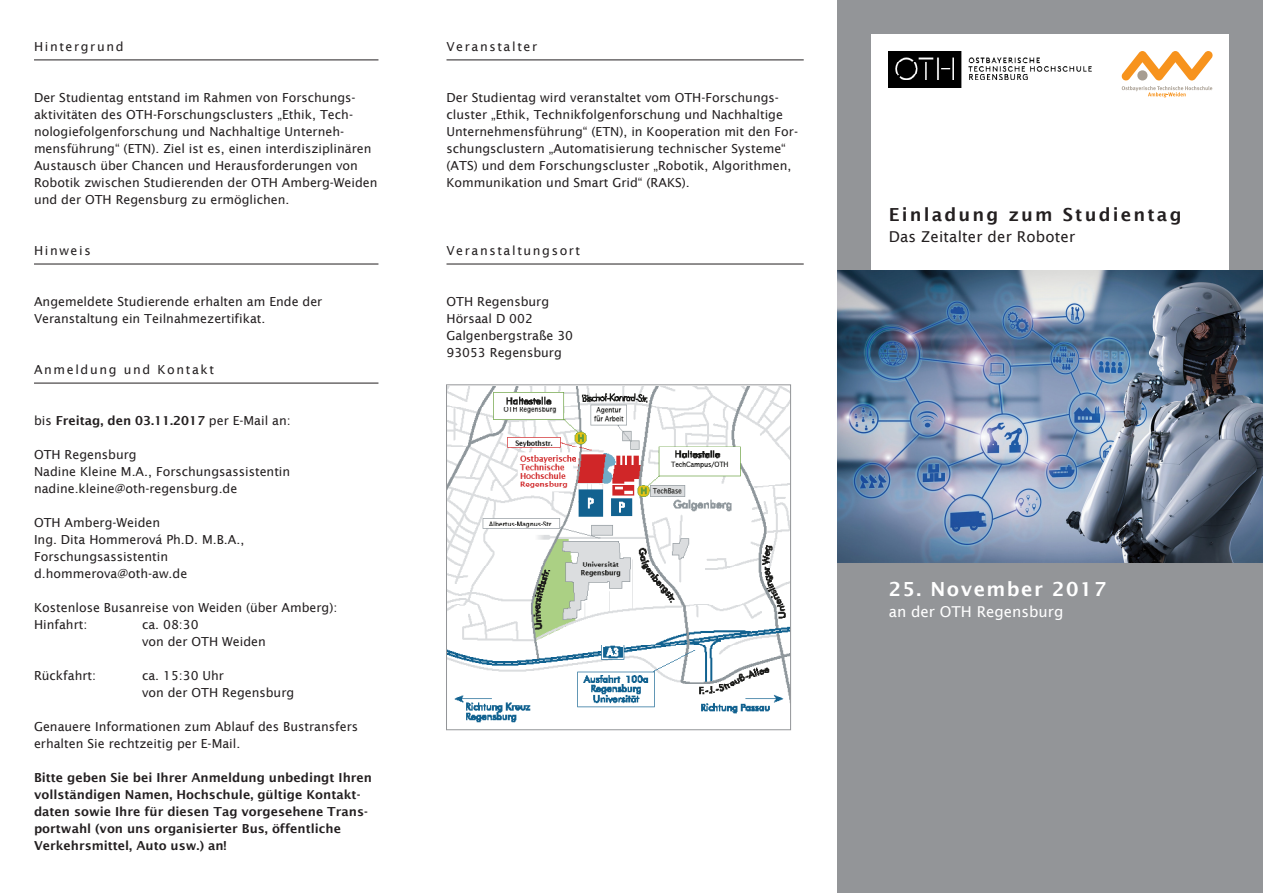
<style>
.page{position:relative;width:1263px;height:893px;background:#fff}
.page>*{position:absolute;margin:0;border:0;box-sizing:border-box;transform-origin:0 0}
.t1{font:600 19.5px "Lucida Sans";letter-spacing:.075em;color:#fff}
.Fließtext_8_5_11pt{font:600 18px "Lucida Sans";letter-spacing:.12em;color:#231f20}
.Fließtext_8_5_11pt-2{font:15px "Lucida Sans";letter-spacing:.01em;color:#231f20}
.Fliesstext_120_146_5{font:15px "Lucida Sans";color:#fff}
.Fließtext_8_5_11pt-3{font:12.45px/17px "Lucida Sans";color:#231f20}
.Fließtext_8_5_11pt-4{font:600 12.45px/17px "Lucida Sans";color:#231f20}
.Headline_Unterstrich{font:12.45px "Lucida Sans";letter-spacing:.13em;color:#231f20}
.s1{font-weight:400}
</style>
<div class="page">
<hr style="left:34px;top:60px;width:344px;height:1px;background:#231f20">
<hr style="left:34px;top:264px;width:344px;height:1px;background:#231f20">
<hr style="left:34px;top:383px;width:344px;height:1px;background:#231f20">
<hr style="left:446px;top:60px;width:358px;height:1px;background:#231f20">
<hr style="left:446px;top:264px;width:358px;height:1px;background:#231f20">
<div style="left:838px;top:0;width:425px;height:893px;background:#939598"></div>
<div style="left:872px;top:34px;width:357px;height:502px;background:#fff"></div>
<img style="left:889px;top:51px;width:203px;height:37px">
<svg style="left:1121px;top:51px;width:92px;height:46px"></svg>
<div style="left:1137px;top:70px;width:10px;height:10px;background:#a79d91;border-radius:50%"></div>
<img style="left:448px;top:386px;width:341px;height:337px">
<div style="left:446px;top:384px;width:345px;height:346px;border:1px solid #939598"></div>
<img style="left:838px;top:270px;width:425px;height:293px">
<p class="Headline_Unterstrich" style="left:34px;top:39px;width:91px">Hintergrund</p>
<p class="Fließtext_8_5_11pt-3" style="left:34px;top:89px;width:345px">Der Studientag entstand im Rahmen von Forschungs&shy;aktivitäten des OTH-Forschungsclusters „Ethik, Tech&shy;nologiefolgenforschung und Nachhaltige Unterneh&shy;mensführung“ (ETN). Ziel ist es, einen interdisziplinären Austausch über Chancen und Herausforderungen von Robotik zwischen Studierenden der OTH Amberg-Weiden und der OTH Regensburg zu ermöglichen.</p>
<p class="Headline_Unterstrich" style="left:34px;top:244px;width:58px">Hinweis</p>
<p class="Fließtext_8_5_11pt-3" style="left:34px;top:293px;width:290px">Angemeldete Studierende erhalten am Ende der</p>
<p class="Fließtext_8_5_11pt-3" style="left:34px;top:310px;width:233px">Veranstaltung ein Teilnahmezertifikat.</p>
<p class="Headline_Unterstrich" style="left:34px;top:363px;width:182px">Anmeldung und Kontakt</p>
<p class="Fließtext_8_5_11pt-4" style="left:34px;top:412px;width:258px"><span class="s1">bis</span> Freitag, den 03.11.2017 <span class="s1">per E-Mail an:</span></p>
<p class="Fließtext_8_5_11pt-3" style="left:34px;top:446px;width:104px">OTH Regensburg</p>
<p class="Fließtext_8_5_11pt-3" style="left:34px;top:463px;width:258px">Nadine Kleine M.A., Forschungsassistentin</p>
<p class="Fließtext_8_5_11pt-3" style="left:34px;top:480px;width:205px">nadine.kleine@oth-regensburg.de</p>
<p class="Fließtext_8_5_11pt-3" style="left:34px;top:514px;width:128px">OTH Amberg-Weiden</p>
<p class="Fließtext_8_5_11pt-3" style="left:34px;top:531px;width:212px">Ing. Dita Hommerová Ph.D. M.B.A.,</p>
<p class="Fließtext_8_5_11pt-3" style="left:34px;top:548px;width:136px">Forschungsassistentin</p>
<p class="Fließtext_8_5_11pt-3" style="left:34px;top:565px;width:155px">d.hommerova@oth-aw.de</p>
<p class="Fließtext_8_5_11pt-3" style="left:34px;top:599px;width:305px">Kostenlose Busanreise von Weiden (über Amberg):</p>
<p class="Fließtext_8_5_11pt-3" style="left:34px;top:616px;width:55px">Hinfahrt:</p>
<p class="Fließtext_8_5_11pt-3" style="left:142px;top:616px;width:58px">ca. 08:30</p>
<p class="Fließtext_8_5_11pt-3" style="left:142px;top:633px;width:125px">von der OTH Weiden</p>
<p class="Fließtext_8_5_11pt-3" style="left:34px;top:667px;width:64px">Rückfahrt:</p>
<p class="Fließtext_8_5_11pt-3" style="left:142px;top:667px;width:83px">ca. 15:30 Uhr</p>
<p class="Fließtext_8_5_11pt-3" style="left:142px;top:684px;width:154px">von der OTH Regensburg</p>
<p class="Fließtext_8_5_11pt-3" style="left:34px;top:718px;width:326px">Genauere Informationen zum Ablauf des Bustransfers erhalten Sie rechtzeitig per E-Mail.</p>
<p class="Fließtext_8_5_11pt-4" style="left:34px;top:769px;width:339px">Bitte geben Sie bei Ihrer Anmeldung unbedingt Ihren vollständigen Namen, Hochschule, gültige Kontakt&shy;daten sowie Ihre für diesen Tag vorgesehene Trans&shy;portwahl (von uns organisierter Bus, öffentliche Verkehrsmittel, Auto usw.) an!</p>
<p class="Headline_Unterstrich" style="left:446px;top:39px;width:92px">Veranstalter</p>
<p class="Fließtext_8_5_11pt-3" style="left:446px;top:89px;width:353px">Der Studientag wird veranstaltet vom OTH-Forschungs&shy;cluster „Ethik, Technikfolgenforschung und Nachhaltige Unternehmensführung“ (ETN), in Kooperation mit den For&shy;schungsclustern „Automatisierung technischer Systeme“ (ATS) und dem Forschungscluster „Robotik, Algorithmen, Kommunikation und Smart Grid“ (RAKS).</p>
<p class="Headline_Unterstrich" style="left:446px;top:244px;width:135px">Veranstaltungsort</p>
<p class="Fließtext_8_5_11pt-3" style="left:446px;top:293px;width:104px">OTH Regensburg</p>
<p class="Fließtext_8_5_11pt-3" style="left:446px;top:310px;width:88px">Hörsaal D 002</p>
<p class="Fließtext_8_5_11pt-3" style="left:446px;top:327px;width:128px">Galgenbergstraße 30</p>
<p class="Fließtext_8_5_11pt-3" style="left:446px;top:344px;width:117px">93053 Regensburg</p>
<p class="Fließtext_8_5_11pt" style="left:889px;top:204px;width:294px">Einladung zum Studientag</p>
<p class="Fließtext_8_5_11pt-2" style="left:889px;top:228px;width:188px">Das Zeitalter der Roboter</p>
<p class="t1" style="left:889px;top:578px;width:219px">25. November 2017</p>
<p class="Fliesstext_120_146_5" style="left:889px;top:603px;width:176px">an der OTH Regensburg</p>
</div>
